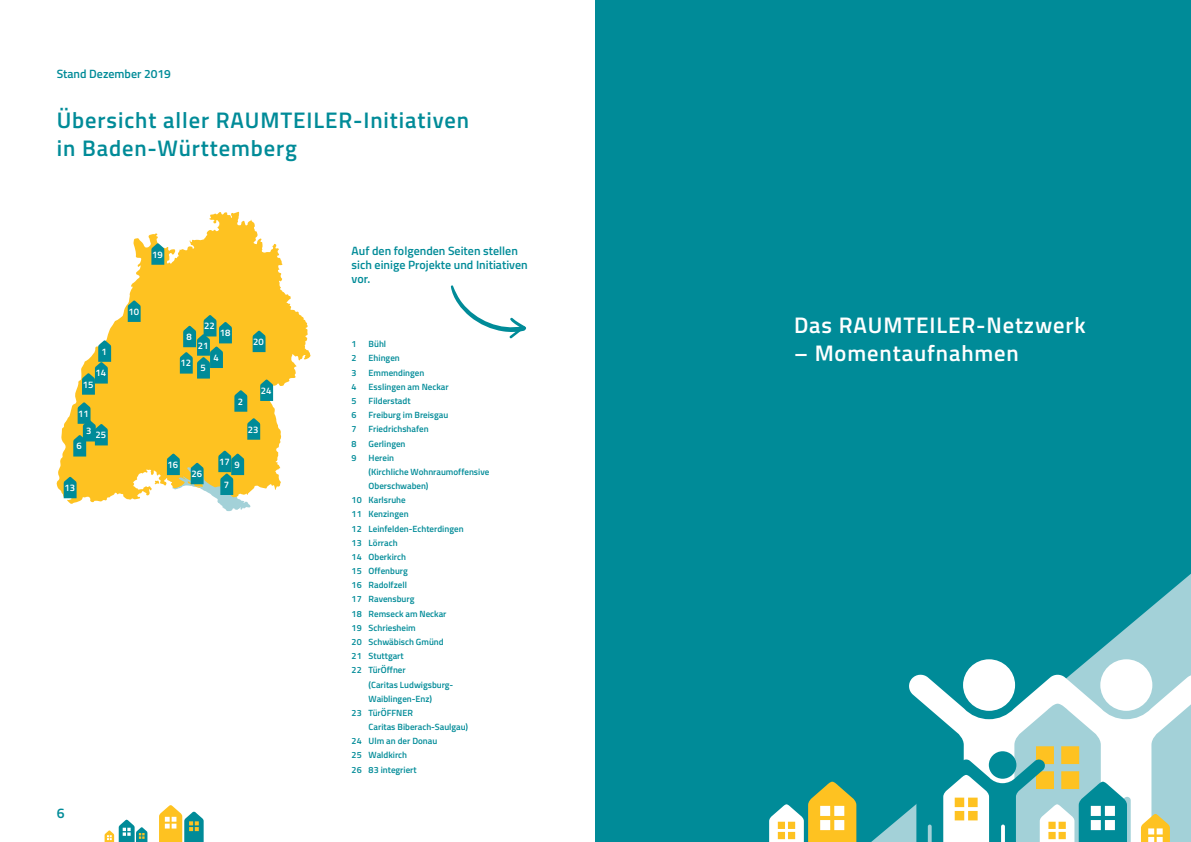
<style>
.page{position:relative;width:1191px;height:842px;background:#fff}
.page>*{position:absolute;margin:0;border:0;box-sizing:border-box;transform-origin:0 0}
.t1{font:600 22.5px/28.4px "Titillium";letter-spacing:.04em;color:#008b98}
.t2{font:600 22.5px "Titillium";letter-spacing:.04em;color:#fff}
.t3{font:600 14px "Titillium";color:#008b98}
.t4{font:600 12px/14.2px "Titillium";color:#008b98}
.t5{font:600 9.5px "Titillium";color:#fff}
.t6{font:600 9px "Titillium";color:#008b98}
</style>
<div class="page">
<svg style="left:159px;top:805px;width:45px;height:37px"></svg>
<svg style="left:105px;top:820px;width:42px;height:22px"></svg>
<div style="left:595px;top:0;width:596px;height:842px;background:#008b98"></div>
<svg style="left:871px;top:574px;width:320px;height:268px"></svg>
<svg style="left:769px;top:782px;width:87px;height:60px"></svg>
<div style="left:834px;top:820px;width:10px;height:10px;background:#fff"></div>
<div style="left:834px;top:806px;width:10px;height:10px;background:#fff"></div>
<div style="left:820px;top:820px;width:10px;height:10px;background:#fff"></div>
<div style="left:820px;top:806px;width:10px;height:10px;background:#fff"></div>
<svg style="left:907px;top:659px;width:284px;height:183px"></svg>
<div style="left:1061px;top:746px;width:18px;height:18px;background:#fec221"></div>
<div style="left:1036px;top:746px;width:18px;height:18px;background:#fec221"></div>
<svg style="left:1141px;top:814px;width:28px;height:28px"></svg>
<svg style="left:886px;top:751px;width:241px;height:91px"></svg>
<div style="left:968px;top:811px;width:9px;height:9px;background:#fec221"></div>
<div style="left:968px;top:798px;width:9px;height:9px;background:#fec221"></div>
<div style="left:954px;top:811px;width:10px;height:9px;background:#fec221"></div>
<div style="left:954px;top:798px;width:10px;height:9px;background:#fec221"></div>
<svg style="left:56px;top:212px;width:255px;height:292px;fill:#fec221"></svg>
<svg style="left:151px;top:243px;width:13px;height:22px"></svg>
<svg style="left:128px;top:300px;width:13px;height:22px"></svg>
<svg style="left:82px;top:340px;width:29px;height:55px"></svg>
<svg style="left:73px;top:402px;width:35px;height:54px;background:#7fa65c"></svg>
<svg style="left:64px;top:477px;width:13px;height:21px"></svg>
<svg style="left:167px;top:451px;width:83px;height:60px"></svg>
<svg style="left:247px;top:418px;width:13px;height:22px"></svg>
<svg style="left:234px;top:390px;width:13px;height:22px"></svg>
<svg style="left:260px;top:379px;width:13px;height:22px"></svg>
<svg style="left:253px;top:331px;width:12px;height:21px"></svg>
<svg style="left:180px;top:315px;width:52px;height:64px;background:#7ba55e"></svg>
<svg style="left:451px;top:285px;width:76px;height:53px"></svg>
<h3 class="t4" style="left:57px;top:66px;width:116px">Stand Dezember 2019</h3>
<h1 class="t1" style="left:57px;top:104px;width:414px">Übersicht aller RAUMTEILER-Initiativen in Baden-Württemberg</h1>
<p class="t5" style="left:102px;top:344px;width:7px">1</p>
<p class="t5" style="left:96px;top:366px;width:12px">14</p>
<p class="t5" style="left:83px;top:377px;width:12px">15</p>
<p class="t5" style="left:78px;top:406px;width:12px">11</p>
<p class="t5" style="left:86px;top:424px;width:7px">3</p>
<p class="t5" style="left:96px;top:428px;width:12px">25</p>
<p class="t5" style="left:77px;top:439px;width:7px">6</p>
<p class="t5" style="left:64px;top:481px;width:12px">13</p>
<p class="t5" style="left:152px;top:247px;width:12px">19</p>
<p class="t5" style="left:128px;top:304px;width:12px">10</p>
<p class="t5" style="left:204px;top:319px;width:12px">22</p>
<p class="t5" style="left:220px;top:326px;width:12px">18</p>
<p class="t5" style="left:186px;top:330px;width:7px">8</p>
<p class="t5" style="left:198px;top:338px;width:12px">21</p>
<p class="t5" style="left:180px;top:356px;width:12px">12</p>
<p class="t5" style="left:200px;top:361px;width:7px">5</p>
<p class="t5" style="left:213px;top:350px;width:7px">4</p>
<p class="t5" style="left:238px;top:394px;width:7px">2</p>
<p class="t5" style="left:253px;top:334px;width:12px">20</p>
<p class="t5" style="left:261px;top:383px;width:12px">24</p>
<p class="t5" style="left:248px;top:422px;width:12px">23</p>
<p class="t5" style="left:168px;top:457px;width:12px">16</p>
<p class="t5" style="left:191px;top:467px;width:12px">26</p>
<p class="t5" style="left:219px;top:454px;width:12px">17</p>
<p class="t5" style="left:234px;top:457px;width:7px">9</p>
<p class="t5" style="left:224px;top:477px;width:7px">7</p>
<h2 class="t3" style="left:57px;top:803px;width:9px">6</h2>
<h3 class="t4" style="left:351px;top:243px;width:178px">Auf den folgenden Seiten stellen sich einige Projekte und Initiativen vor.</h3>
<p class="t6" style="left:351px;top:337px;width:7px">1</p>
<p class="t6" style="left:368px;top:337px;width:19px">Bühl</p>
<p class="t6" style="left:351px;top:352px;width:7px">2</p>
<p class="t6" style="left:368px;top:352px;width:33px">Ehingen</p>
<p class="t6" style="left:351px;top:366px;width:7px">3</p>
<p class="t6" style="left:368px;top:366px;width:57px">Emmendingen</p>
<p class="t6" style="left:351px;top:380px;width:7px">4</p>
<p class="t6" style="left:368px;top:380px;width:82px">Esslingen am Neckar</p>
<p class="t6" style="left:351px;top:394px;width:7px">5</p>
<p class="t6" style="left:368px;top:394px;width:43px">Filderstadt</p>
<p class="t6" style="left:351px;top:408px;width:7px">6</p>
<p class="t6" style="left:368px;top:408px;width:81px">Freiburg im Breisgau</p>
<p class="t6" style="left:351px;top:422px;width:7px">7</p>
<p class="t6" style="left:368px;top:422px;width:61px">Friedrichshafen</p>
<p class="t6" style="left:351px;top:437px;width:7px">8</p>
<p class="t6" style="left:368px;top:437px;width:38px">Gerlingen</p>
<p class="t6" style="left:351px;top:451px;width:7px">9</p>
<p class="t6" style="left:368px;top:451px;width:27px">Herein</p>
<p class="t6" style="left:368px;top:465px;width:122px">(Kirchliche Wohnraumoffensive</p>
<p class="t6" style="left:368px;top:479px;width:61px">Oberschwaben)</p>
<p class="t6" style="left:351px;top:493px;width:56px">10 Karlsruhe</p>
<p class="t6" style="left:351px;top:507px;width:58px">11 Kenzingen</p>
<p class="t6" style="left:351px;top:522px;width:113px">12 Leinfelden-Echterdingen</p>
<p class="t6" style="left:351px;top:536px;width:47px">13 Lörrach</p>
<p class="t6" style="left:351px;top:550px;width:56px">14 Oberkirch</p>
<p class="t6" style="left:351px;top:564px;width:58px">15 Offenburg</p>
<p class="t6" style="left:351px;top:578px;width:57px">16 Radolfzell</p>
<p class="t6" style="left:351px;top:592px;width:64px">17 Ravensburg</p>
<p class="t6" style="left:351px;top:607px;width:96px">18 Remseck am Neckar</p>
<p class="t6" style="left:351px;top:621px;width:66px">19 Schriesheim</p>
<p class="t6" style="left:351px;top:635px;width:94px">20 Schwäbisch Gmünd</p>
<p class="t6" style="left:351px;top:649px;width:54px">21 Stuttgart</p>
<p class="t6" style="left:351px;top:663px;width:56px">22 TürÖffner</p>
<p class="t6" style="left:368px;top:678px;width:86px">(Caritas Ludwigsburg-</p>
<p class="t6" style="left:368px;top:692px;width:65px">Waiblingen-Enz)</p>
<p class="t6" style="left:351px;top:706px;width:63px">23 TürÖFFNER</p>
<p class="t6" style="left:368px;top:720px;width:101px">Caritas Biberach-Saulgau)</p>
<p class="t6" style="left:351px;top:734px;width:87px">24 Ulm an der Donau</p>
<p class="t6" style="left:351px;top:748px;width:57px">25 Waldkirch</p>
<p class="t6" style="left:351px;top:763px;width:67px">26 83 integriert</p>
<h1 class="t2" style="left:794px;top:308px;width:293px">Das RAUMTEILER-Netzwerk</h1>
<h1 class="t2" style="left:794px;top:337px;width:226px">– Momentaufnahmen</h1>
</div>
